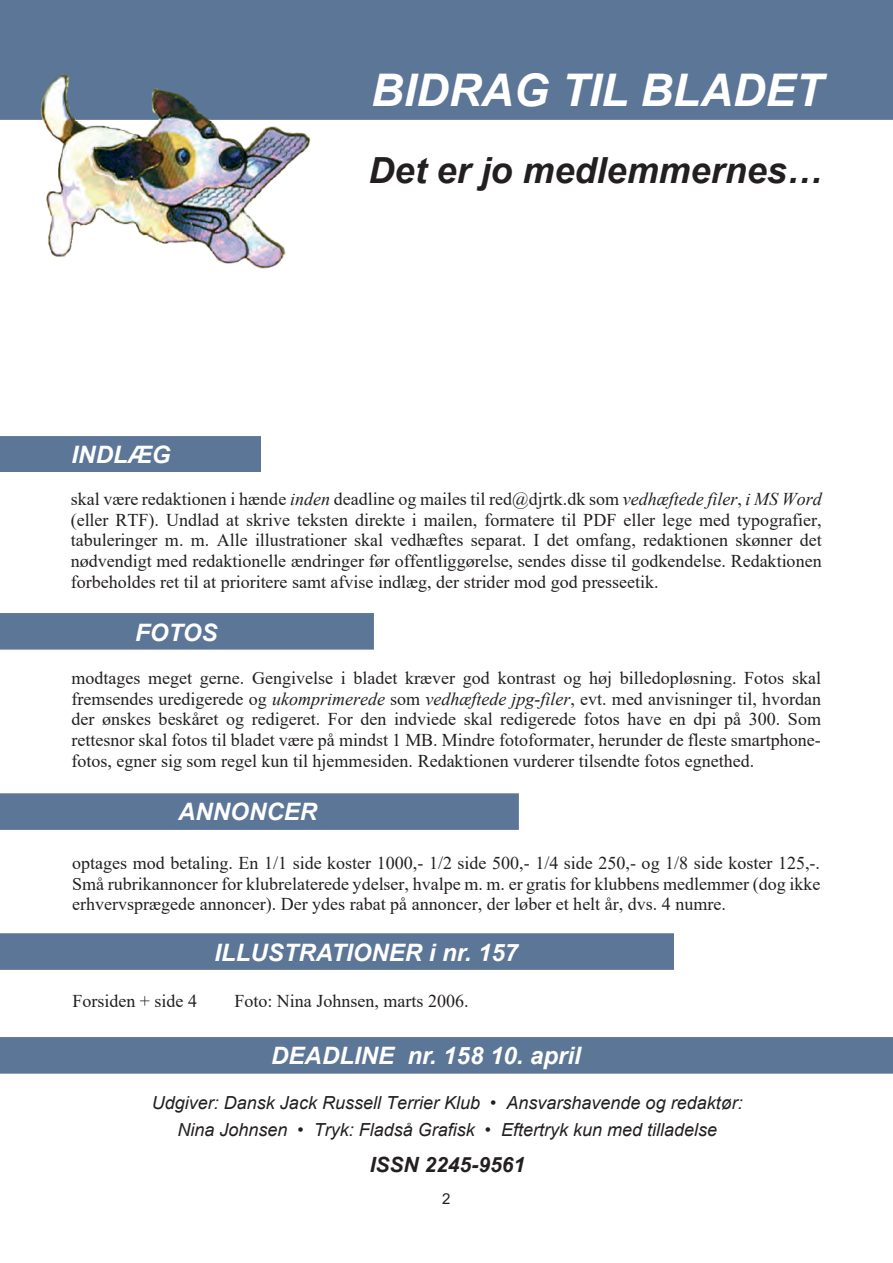
<style>
.page{position:relative;width:893px;height:1263px;background:#fff}
.page>*{position:absolute;margin:0;border:0;box-sizing:border-box;transform-origin:0 0}
.t1{font:italic 700 45px "Arial";color:#fff}
.t2{font:italic 700 36px "Arial";color:#231f20}
.t3{font:italic 700 24px "Arial";color:#fff}
.t4{font:italic 700 21px "Arial";color:#231f20}
.t5{font:18px/20.7px "Times New Roman";color:#231f20;text-align:justify}
.t6{font:italic 18px/26.7px "Arial";color:#231f20;text-align:center}
.t7{font:15px "Arial";color:#231f20}
.s1{font-style:italic}
</style>
<div class="page">
<div style="left:0;top:0;width:893px;height:119px;background:#5c7697"></div>
<div style="left:0;top:436px;width:261px;height:36px;background:#5c7697"></div>
<div style="left:0;top:613px;width:374px;height:36px;background:#5c7697"></div>
<div style="left:0;top:794px;width:518px;height:35px;background:#5c7697"></div>
<div style="left:0;top:1038px;width:893px;height:35px;background:#5c7697"></div>
<div style="left:0;top:933px;width:674px;height:36px;background:#5c7697"></div>
<img style="left:37px;top:64px;width:275px;height:205px">
<h1 class="t1" style="left:371px;top:74px;width:453px">BIDRAG TIL BLADET</h1>
<h3 class="t3" style="left:72px;top:446px;width:100px">INDLÆG</h3>
<h2 class="t2" style="left:369px;top:157px;width:456px">Det er jo medlemmernes…</h2>
<p class="t5" style="left:71px;top:490px;width:753px">skal være redaktionen i hænde <span class="s1">inden</span> deadline og mailes til red@djrtk.dk som <span class="s1">vedhæftede filer</span>, <span class="s1">i MS Word </span>(eller RTF). Undlad at skrive teksten direkte i mailen, formatere til PDF eller lege med typografier, tabuleringer m. m. Alle illustrationer skal vedhæftes separat. I det omfang, redaktionen skønner det nødvendigt med redaktionelle ændringer før offentliggørelse, sendes disse til godkendelse. Redaktionen forbeholdes ret til at prioritere samt afvise indlæg, der strider mod god presseetik.</p>
<h3 class="t3" style="left:135px;top:623px;width:84px">FOTOS</h3>
<p class="t5" style="left:71px;top:669px;width:751px">modtages meget gerne. Gengivelse i bladet kræver god kontrast og høj billedopløsning. Fotos skal fremsendes uredigerede og <span class="s1">ukomprimerede</span> som <span class="s1">vedhæftede jpg-filer</span>, evt. med anvisninger til, hvordan der ønskes beskåret og redigeret. For den indviede skal redigerede fotos have en dpi på 300. Som rettesnor skal fotos til bladet være på mindst 1 MB. Mindre fotoformater, herunder de fleste smartphone&shy;fotos, egner sig som regel kun til hjemmesiden. Redaktionen vurderer tilsendte fotos egnethed.</p>
<h3 class="t3" style="left:178px;top:803px;width:140px">ANNONCER</h3>
<p class="t5" style="left:72px;top:854px;width:750px">optages mod betaling. En 1/1 side koster 1000,- 1/2 side 500,- 1/4 side 250,- og 1/8 side koster 125,-.<br>Små rubrikannoncer for klubrelaterede ydelser, hvalpe m. m. er gratis for klubbens medlemmer (dog ikke erhvervsprægede annoncer). Der ydes rabat på annoncer, der løber et helt år, dvs. 4 numre.</p>
<h3 class="t3" style="left:214px;top:944px;width:305px">ILLUSTRATIONER i nr. 157</h3>
<p class="t5" style="left:72px;top:992px;width:126px">Forsiden + side 4</p>
<p class="t5" style="left:234px;top:992px;width:236px">Foto: Nina Johnsen, marts 2006.</p>
<h3 class="t3" style="left:271px;top:1047px;width:311px">DEADLINE nr. 158 10. april</h3>
<p class="t6" style="left:152px;top:1091px;width:592px">Udgiver: Dansk Jack Russell Terrier Klub • Ansvarshavende og redaktør:<br>Nina Johnsen • Tryk: Fladså Grafisk • Eftertryk kun med tilladelse</p>
<p class="t4" style="left:370px;top:1156px;width:157px">ISSN 2245-9561</p>
<p class="t7" style="left:442px;top:1193px;width:10px">2</p>
</div>
